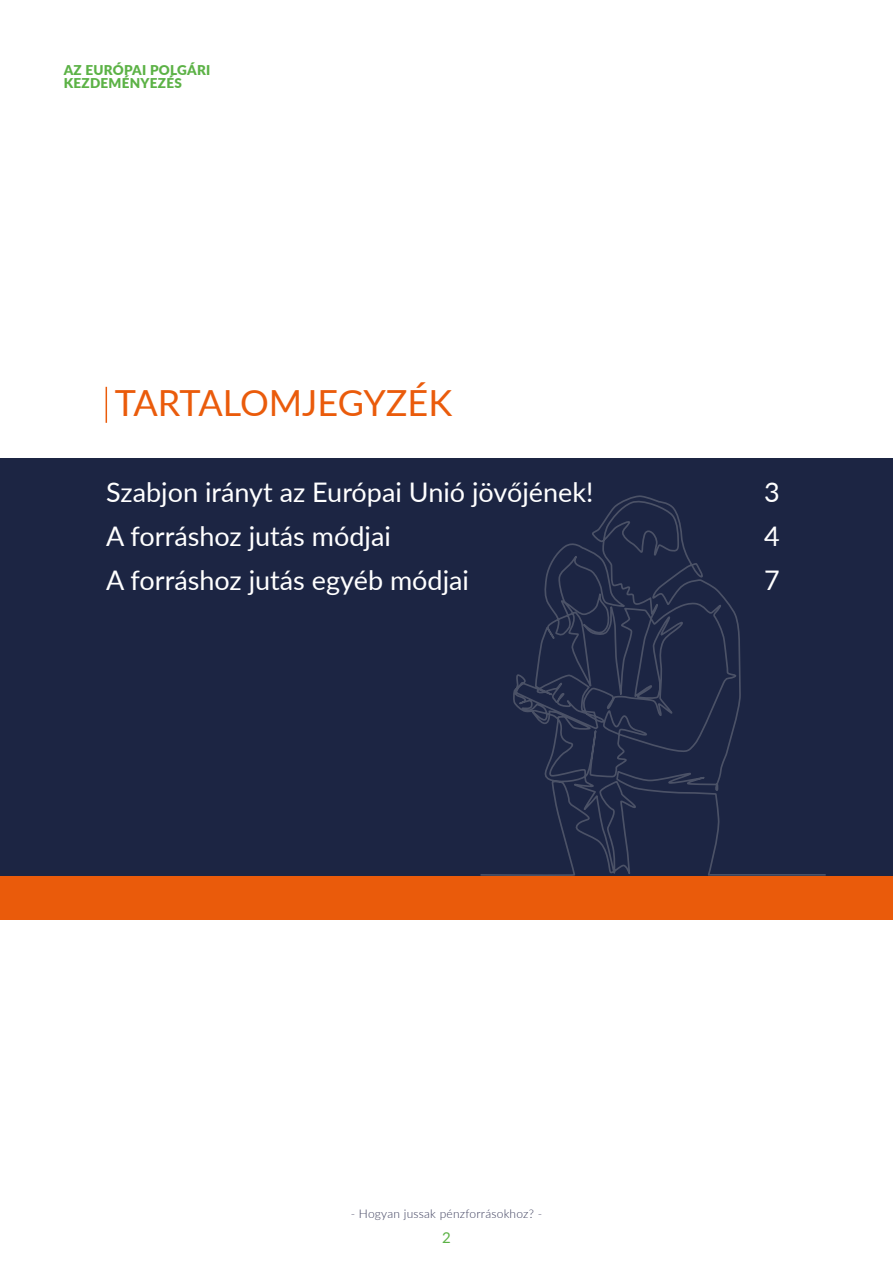
<style>
.page{position:relative;width:893px;height:1263px;background:#fff}
.page>*{position:absolute;margin:0;border:0;box-sizing:border-box;transform-origin:0 0}
.t1{font:36px "Lato";color:#ea5b0b}
.t2{font:27px "Lato";color:#fff}
.t3{font:15px "Lato";color:#5cb246}
.t4{font:900 13.5px/13.5px "Lato";letter-spacing:.02em;color:#5cb246}
.t5{font:300 12px "Lato";letter-spacing:.02em;color:#3c3e5c}
</style>
<div class="page">
<div style="left:0;top:459px;width:893px;height:417px;background:#1c2543"></div>
<svg style="left:480px;top:495px;width:346px;height:381px"></svg>
<div style="left:0;top:876px;width:893px;height:43px;background:#ea5b0b"></div>
<hr style="left:106px;top:387px;width:1px;height:36px;background:#ea5b0b">
<p class="t4" style="left:64px;top:62px;width:148px">AZ EURÓPAI POLGÁRI<br>KEZDEMÉNYEZÉS</p>
<h1 class="t1" style="left:115px;top:377px;width:339px">TARTALOMJEGYZÉK</h1>
<p class="t2" style="left:106px;top:473px;width:489px">Szabjon irányt az Európai Unió jövőjének!</p>
<p class="t2" style="left:764px;top:473px;width:17px">3</p>
<p class="t2" style="left:106px;top:517px;width:286px">A forráshoz jutás módjai</p>
<p class="t2" style="left:764px;top:517px;width:17px">4</p>
<p class="t2" style="left:106px;top:560px;width:364px">A forráshoz jutás egyéb módjai</p>
<p class="t2" style="left:764px;top:560px;width:17px">7</p>
<p class="t5" style="left:351px;top:1206px;width:193px">- Hogyan jussak pénzforrásokhoz? -</p>
<p class="t3" style="left:442px;top:1227px;width:10px">2</p>
</div>
